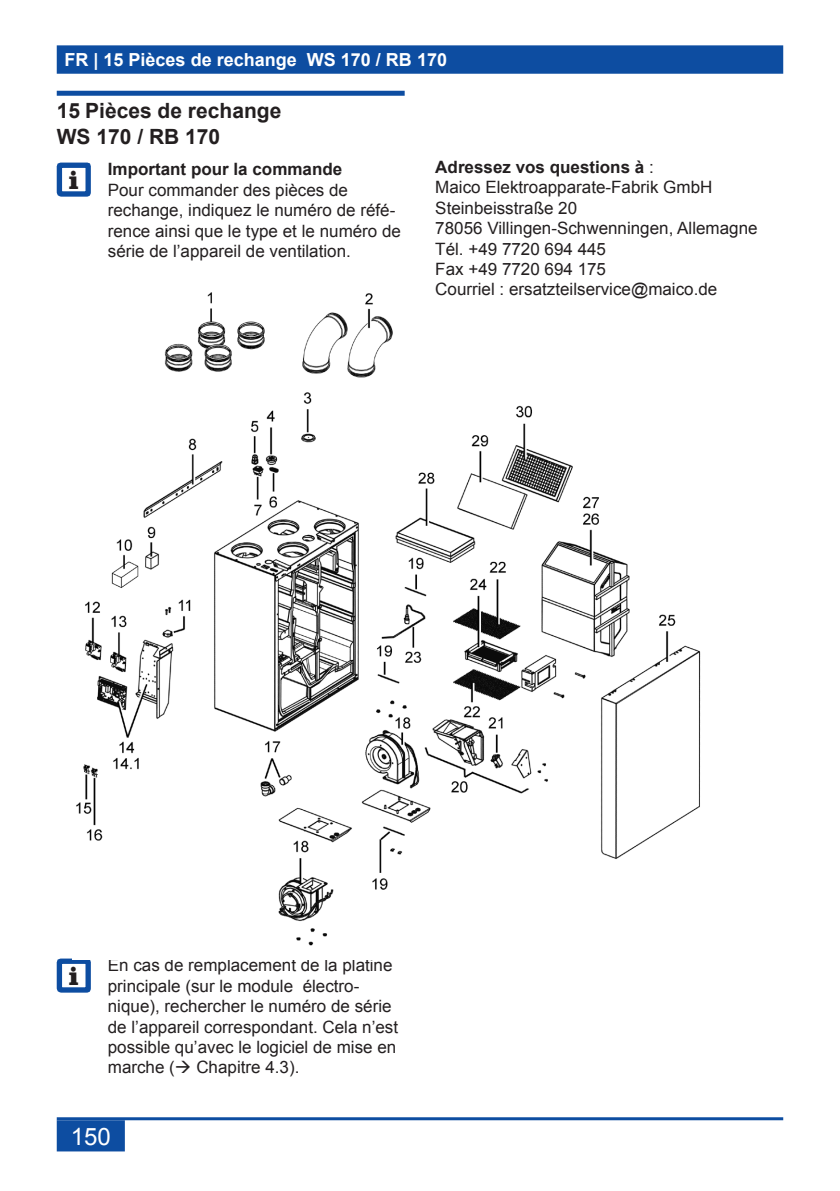
<style>
.page{position:relative;width:840px;height:1191px;background:#fff}
.page>*{position:absolute;margin:0;border:0;box-sizing:border-box;transform-origin:0 0}
.t1{font:900 26.6px "Clarendon BT";color:#231f20}
.t2{font:24px "Arial";color:#fff}
.Überschrift_01{font:700 21px/25.2px "Arial";color:#231f20}
.t3{font:700 18px "Arial";color:#fff}
.Hinweis-Überschrift{font:17px/20.4px "Arial";color:#231f20}
.s1{font-weight:700}
</style>
<div class="page">
<div style="left:58px;top:46px;width:723px;height:27px;background:#0d4da1"></div>
<div style="left:57px;top:45px;width:725px;height:29px;border:2px solid #0d4da1"></div>
<div style="left:58px;top:1121px;width:66px;height:29px;background:#0d4da1"></div>
<div style="left:57px;top:1120px;width:68px;height:31px;border:2px solid #0d4da1"></div>
<hr style="left:57px;top:1117px;width:725px;height:3px;background:#0d4da1">
<div style="left:57px;top:91px;width:347px;height:5px;background:#0d4da1"></div>
<svg style="left:57px;top:163px;width:34px;height:34px"></svg>
<svg style="left:57px;top:958px;width:34px;height:34px"></svg>
<img style="left:73px;top:292px;width:628px;height:668px">
<p class="t3" style="left:64px;top:48px;width:384px">FR | 15 Pièces de rechange WS 170 / RB 170</p>
<p class="Überschrift_01" style="left:57px;top:99px;width:226px">15 Pièces de rechange<br>WS 170 / RB 170</p>
<p class="t1" style="left:69px;top:164px;width:11px">i</p>
<p class="Hinweis-Überschrift" style="left:108px;top:159px;width:294px"><span class="s1">Important pour la commande<br></span>Pour commander des pièces de rechange, indiquez le numéro de réfé&shy;rence ainsi que le type et le numéro de série de l’appareil de ventilation.</p>
<p class="Hinweis-Überschrift" style="left:435px;top:157px;width:323px"><span class="s1">Adressez vos questions à</span> :<br>Maico Elektroapparate-Fabrik GmbH<br>Steinbeisstraße 20<br>78056 Villingen-Schwenningen, Allemagne<br>Tél. +49 7720 694 445<br>Fax +49 7720 694 175<br>Courriel : ersatzteilservice@maico.de</p>
<p class="t1" style="left:69px;top:959px;width:11px">i</p>
<p class="Hinweis-Überschrift" style="left:108px;top:955px;width:292px">En cas de remplacement de la platine principale (sur le module électro&shy;nique), rechercher le numéro de série de l’appareil correspondant. Cela n’est possible qu’avec le logiciel de mise en marche (→ Chapitre 4.3).</p>
<h2 class="t2" style="left:71px;top:1120px;width:42px">150</h2>
</div>
